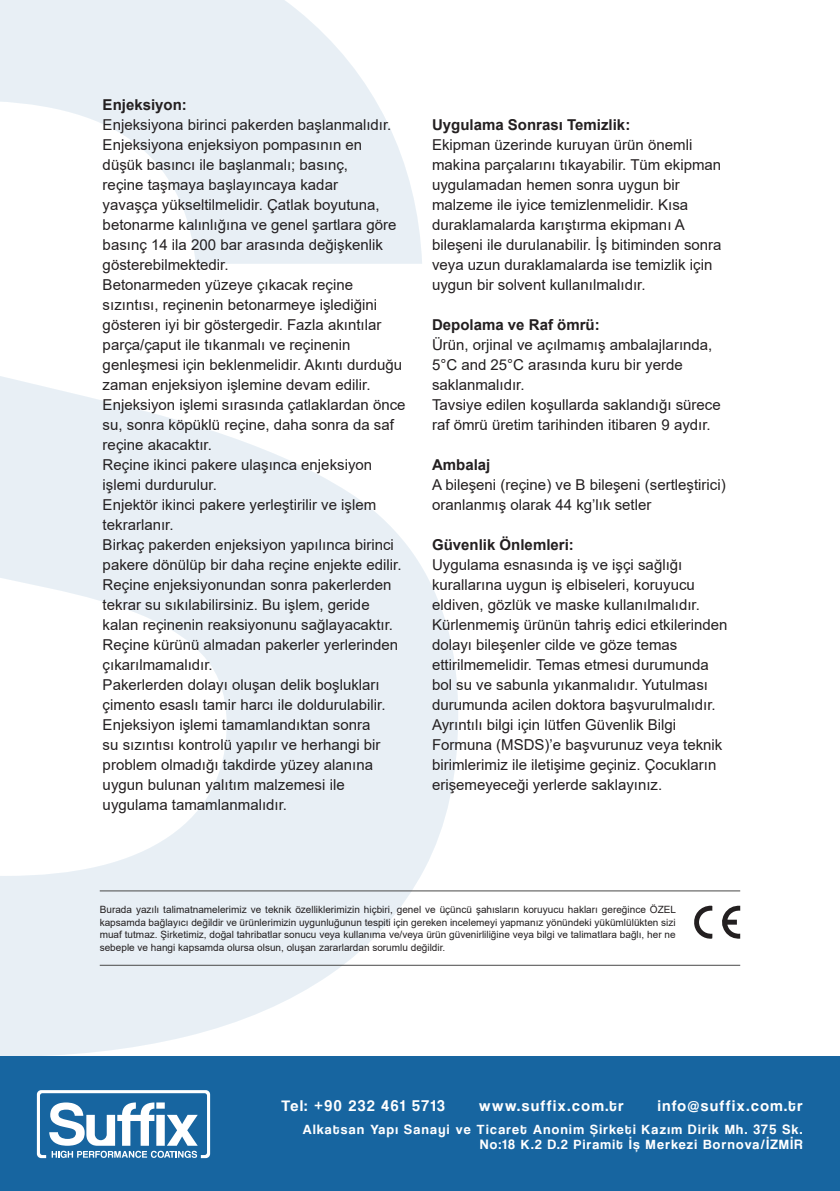
<style>
.page{position:relative;width:840px;height:1191px;background:#fff}
.page>*{position:absolute;margin:0;border:0;box-sizing:border-box;transform-origin:0 0}
.t1{font:16px "Coolvetica Rg";letter-spacing:.1em;color:#fff}
.t2{font:15px/20px "Arial";color:#231f20}
.t3{font:700 15px "Arial";color:#231f20}
.t4{font:14px/15px "Coolvetica Rg";letter-spacing:.1em;color:#fff;text-align:right}
.Genel_yazi{font:10px/12.6px "Arial";color:#231f20;text-align:justify}
</style>
<div class="page">
<svg style="left:0;top:0;width:458px;height:1056px;fill:#e8eff5"></svg>
<div style="left:0;top:1056px;width:839px;height:135px;background:#1765a0"></div>
<svg style="left:37px;top:1090px;width:173px;height:68px"></svg>
<svg style="left:722px;top:905px;width:17px;height:34px"></svg>
<svg style="left:694px;top:905px;width:18px;height:34px"></svg>
<hr style="left:100px;top:964px;width:639px;height:1px;background:#494948">
<hr style="left:100px;top:890px;width:639px;height:1px;background:#494948">
<p class="t3" style="left:103px;top:94px;width:86px">Enjeksiyon:</p>
<p class="t2" style="left:103px;top:115px;width:290px">Enjeksiyona birinci pakerden başlanmalıdır.</p>
<p class="t2" style="left:103px;top:135px;width:295px">Enjeksiyona enjeksiyon pompasının en düşük basıncı ile başlanmalı; basınç,<br>reçine taşmaya başlayıncaya kadar yavaşça yükseltilmelidir. Çatlak boyutuna, betonarme kalınlığına ve genel şartlara göre basınç 14 ila 200 bar arasında değişkenlik gösterebilmektedir.</p>
<p class="t2" style="left:103px;top:275px;width:301px">Betonarmeden yüzeye çıkacak reçine sızıntısı, reçinenin betonarmeye işlediğini gösteren iyi bir göstergedir. Fazla akıntılar parça/çaput ile tıkanmalı ve reçinenin genleşmesi için beklenmelidir. Akıntı durduğu zaman enjeksiyon işlemine devam edilir.</p>
<p class="t2" style="left:103px;top:395px;width:304px">Enjeksiyon işlemi sırasında çatlaklardan önce su, sonra köpüklü reçine, daha sonra da saf reçine akacaktır.</p>
<p class="t2" style="left:103px;top:455px;width:271px">Reçine ikinci pakere ulaşınca enjeksiyon işlemi durdurulur.</p>
<p class="t2" style="left:103px;top:495px;width:275px">Enjektör ikinci pakere yerleştirilir ve işlem tekrarlanır.</p>
<p class="t2" style="left:103px;top:535px;width:300px">Birkaç pakerden enjeksiyon yapılınca birinci pakere dönülüp bir daha reçine enjekte edilir.</p>
<p class="t2" style="left:103px;top:575px;width:292px">Reçine enjeksiyonundan sonra pakerlerden tekrar su sıkılabilirsiniz. Bu işlem, geride kalan reçinenin reaksiyonunu sağlayacaktır.</p>
<p class="t2" style="left:103px;top:635px;width:297px">Reçine kürünü almadan pakerler yerlerinden çıkarılmamalıdır.</p>
<p class="t2" style="left:103px;top:675px;width:284px">Pakerlerden dolayı oluşan delik boşlukları çimento esaslı tamir harcı ile doldurulabilir.</p>
<p class="t2" style="left:103px;top:715px;width:279px">Enjeksiyon işlemi tamamlandıktan sonra su sızıntısı kontrolü yapılır ve herhangi bir problem olmadığı takdirde yüzey alanına uygun bulunan yalıtım malzemesi ile uygulama tamamlanmalıdır.</p>
<p class="t3" style="left:432px;top:114px;width:200px">Uygulama Sonrası Temizlik:</p>
<p class="t2" style="left:432px;top:135px;width:291px">Ekipman üzerinde kuruyan ürün önemli makina parçalarını tıkayabilir. Tüm ekipman uygulamadan hemen sonra uygun bir malzeme ile iyice temizlenmelidir. Kısa duraklamalarda karıştırma ekipmanı A bileşeni ile durulanabilir. İş bitiminden sonra veya uzun duraklamalarda ise temizlik için uygun bir solvent kullanılmalıdır.</p>
<p class="t3" style="left:432px;top:314px;width:169px">Depolama ve Raf ömrü:</p>
<p class="t2" style="left:432px;top:335px;width:282px">Ürün, orjinal ve açılmamış ambalajlarında,<br>5°C and 25°C arasında kuru bir yerde saklanmalıdır.</p>
<p class="t2" style="left:432px;top:395px;width:290px">Tavsiye edilen koşullarda saklandığı sürece raf ömrü üretim tarihinden itibaren 9 aydır.</p>
<p class="t3" style="left:432px;top:454px;width:60px">Ambalaj</p>
<p class="t2" style="left:432px;top:475px;width:295px">A bileşeni (reçine) ve B bileşeni (sertleştirici) oranlanmış olarak 44 kg’lık setler</p>
<p class="t3" style="left:432px;top:534px;width:143px">Güvenlik Önlemleri:</p>
<p class="t2" style="left:432px;top:555px;width:297px">Uygulama esnasında iş ve işçi sağlığı kurallarına uygun iş elbiseleri, koruyucu eldiven, gözlük ve maske kullanılmalıdır.<br>Kürlenmemiş ürünün tahriş edici etkilerinden dolayı bileşenler cilde ve göze temas ettirilmemelidir. Temas etmesi durumunda bol su ve sabunla yıkanmalıdır. Yutulması durumunda acilen doktora başvurulmalıdır.<br>Ayrıntılı bilgi için lütfen Güvenlik Bilgi Formuna (MSDS)’e başvurunuz veya teknik birimlerimiz ile iletişime geçiniz. Çocukların erişemeyeceği yerlerde saklayınız.</p>
<p class="Genel_yazi" style="left:100px;top:903px;width:577px">Burada yazılı talimatnamelerimiz ve teknik özelliklerimizin hiçbiri, genel ve üçüncü şahısların koruyucu hakları gereğince ÖZEL kapsamda bağlayıcı değildir ve ürünlerimizin uygunluğunun tespiti için gereken incelemeyi yapmanız yönündeki yükümlülükten sizi muaf tutmaz. Şirketimiz, doğal tahribatlar sonucu veya kullanıma ve/veya ürün güvenirliliğine veya bilgi ve talimatlara bağlı, her ne sebeple ve hangi kapsamda olursa olsun, oluşan zararlardan sorumlu değildir.</p>
<p class="t1" style="left:281px;top:1096px;width:164px">Tel: +90 232 461 5713</p>
<p class="t1" style="left:479px;top:1096px;width:146px">www.suffix.com.tr</p>
<p class="t1" style="left:657px;top:1096px;width:146px">info@suffix.com.tr</p>
<p class="t4" style="left:303px;top:1122px;width:501px">Alkatsan Yapı Sanayi ve Ticaret Anonim Şirketi Kazım Dirik Mh. 375 Sk.<br>No:18 K.2 D.2 Piramit İş Merkezi Bornova/İZMİR</p>
</div>
